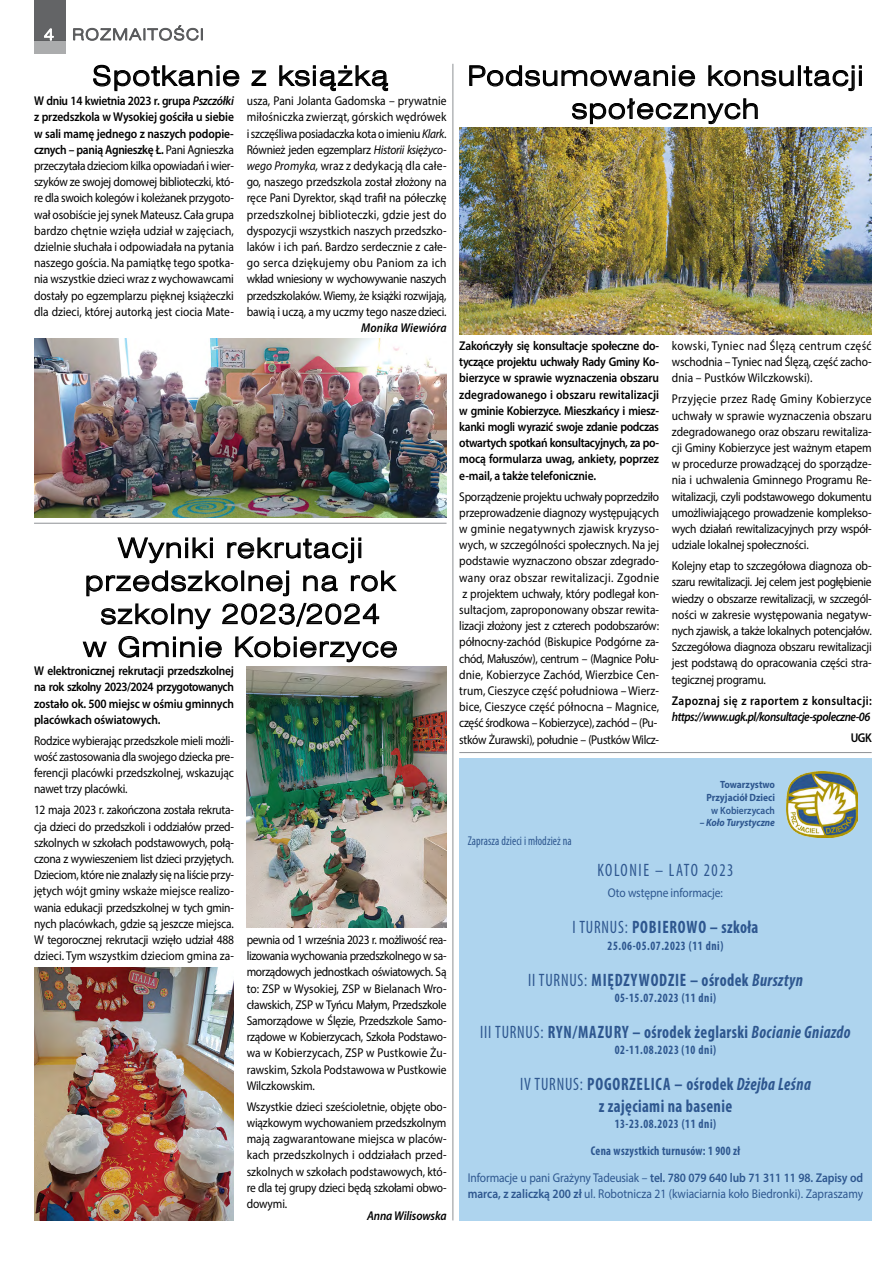
<style>
.page{position:relative;width:893px;height:1263px;background:#fff}
.page>*{position:absolute;margin:0;border:0;box-sizing:border-box;transform-origin:0 0}
.t1{font:27px/33px "Swis 721 Lt Ex EU";letter-spacing:.05em;color:#000;text-align:center}
.t2{font:700 condensed 18px/21.6px "Myriad Pro";letter-spacing:.025em;color:#2e578f;text-align:center;scale:.9 1}
.t3{font:700 condensed 18px "Myriad Pro";letter-spacing:.05em;color:#2e578f;scale:.9 1}
.t4{font:condensed 18px "Myriad Pro";letter-spacing:.1em;color:#2e578f;scale:.9 1}
.t5{font:15.75px "Swis 721 Lt Ex EU";letter-spacing:.075em;color:#58595b}
.t6{font:12.75px/16.2px "Myriad Pro";letter-spacing:-.01em;color:#000;text-align:justify;scale:.9 1}
.t7{font:600 12.75px/16.2px "Myriad Pro";letter-spacing:-.01em;color:#000;text-align:justify;scale:.9 1}
.t8{font:700 condensed 12.75px/27px "Myriad Pro";letter-spacing:.03em;color:#2e578f;text-align:center;scale:.9 1}
.t9{font:12.75px "Myriad Pro";color:#2e578f;scale:.9 1}
.t10{font:700 condensed 12.75px "Myriad Pro";letter-spacing:.05em;color:#2e578f;scale:.9 1}
.t11{font:italic 600 12.75px "Myriad Pro";letter-spacing:-.035em;color:#000;scale:.9 1}
.t12{font:600 12.75px "Myriad Pro";letter-spacing:.025em;color:#000;scale:.9 1}
.t13{font:condensed 12.75px "Myriad Pro";letter-spacing:.01em;color:#2e578f;scale:.9 1}
.t14{font:italic 600 12.75px "Myriad Pro";letter-spacing:-.01em;color:#000;scale:.9 1}
.t15{font:italic 600 12.75px "Myriad Pro";letter-spacing:.01em;color:#000;scale:.9 1}
.t16{font:700 10.5px/12.6px "Myriad Pro";color:#2e578f;text-align:right;scale:.9 1}
.t17{font:italic 700 10.5px "Myriad Pro";color:#2e578f;scale:.9 1}
.t18{font:600 10.5px "Myriad Pro";color:#2e578f;scale:.9 1}
.s1{color:#fff}
.s2{font-weight:600}
.s3{font-weight:600;font-style:italic}
.s4{font-style:italic}
.s5{font-weight:400}
.s6{font-weight:400;font-stretch:normal}
.s7{font-weight:600;font-stretch:normal}
</style>
<div class="page">
<hr style="left:34px;top:523px;width:412px;height:1px;background:#8e9195">
<hr style="left:452px;top:64px;width:1px;height:1156px;background:#8e9195">
<svg style="left:469px;top:65px;width:227px;height:22px"></svg>
<svg style="left:708px;top:65px;width:86px;height:22px"></svg>
<div style="left:798px;top:65px;width:3px;height:21px;border:1px solid #000"></div>
<svg style="left:803px;top:65px;width:59px;height:27px"></svg>
<div style="left:859px;top:70px;width:3px;height:16px;border:1px solid #000"></div>
<svg style="left:572px;top:98px;width:186px;height:27px"></svg>
<img style="left:459px;top:128px;width:413px;height:207px">
<svg style="left:117px;top:537px;width:96px;height:27px"></svg>
<div style="left:210px;top:543px;width:3px;height:15px;border:1px solid #000"></div>
<svg style="left:227px;top:537px;width:134px;height:27px"></svg>
<div style="left:358px;top:543px;width:3px;height:15px;border:1px solid #000"></div>
<svg style="left:82px;top:570px;width:315px;height:93px"></svg>
<img style="left:247px;top:667px;width:199px;height:260px">
<img style="left:34px;top:967px;width:200px;height:253px">
<svg style="left:93px;top:64px;width:147px;height:28px"></svg>
<svg style="left:251px;top:70px;width:16px;height:16px"></svg>
<svg style="left:279px;top:65px;width:110px;height:27px"></svg>
<img style="left:34px;top:338px;width:412px;height:180px">
<hr style="left:459px;top:752px;width:413px;height:1px;background:#8e9195">
<div style="left:459px;top:758px;width:413px;height:462px;background:#aed4ee"></div>
<img style="left:786px;top:771px;width:72px;height:66px">
<svg style="left:73px;top:25px;width:130px;height:16px"></svg>
<div style="left:34px;top:0;width:32px;height:40px;background:#636466"></div>
<div style="left:34px;top:40px;width:32px;height:13px;background:#abacad"></div>
<svg style="left:44px;top:28px;width:10px;height:13px"></svg>
<p class="t5" style="left:44px;top:25px;width:162px"><span class="s1">4</span> ROZMAITOŚCI</p>
<h1 class="t1" style="left:92px;top:60px;width:298px">Spotkanie z książką</h1>
<p class="t6" style="left:34px;top:93px;width:224px"><span class="s2">W dniu 14 kwietnia 2023 r. grupa</span> <span class="s3">Pszczółki </span><span class="s2">z przedszkola w Wysokiej gościła u siebie w sali mamę jednego z naszych podopie&shy;cznych – panią Agnieszkę Ł.</span> Pani Agnieszka przeczytała dzieciom kilka opowiadań i wier&shy;szyków ze swojej domowej biblioteczki, któ&shy;re dla swoich kolegów i koleżanek przygoto&shy;wał osobiście jej synek Mateusz. Cała grupa bardzo chętnie wzięła udział w zajęciach, dzielnie słuchała i odpowiadała na pytania naszego gościa. Na pamiątkę tego spotka&shy;nia wszystkie dzieci wraz z wychowawcami dostały po egzemplarzu pięknej książeczki dla dzieci, której autorką jest ciocia Mate-</p>
<p class="t6" style="left:247px;top:93px;width:224px">usza, Pani Jolanta Gadomska – prywatnie miłośniczka zwierząt, górskich wędrówek i szczęśliwa posiadaczka kota o imieniu <span class="s4">Klark</span>.<br>Również jeden egzemplarz <span class="s4">Historii księżyco&shy;wego Promyka,</span> wraz z dedykacją dla całe&shy;go, naszego przedszkola został złożony na ręce Pani Dyrektor, skąd trafił na półeczkę przedszkolnej biblioteczki, gdzie jest do dyspozycji wszystkich naszych przedszko&shy;laków i ich pań. Bardzo serdecznie z całe&shy;go serca dziękujemy obu Paniom za ich wkład wniesiony w wychowywanie naszych przedszkolaków. Wiemy, że książki rozwijają, bawią i uczą, a my uczmy tego nasze dzieci.</p>
<p class="t15" style="left:361px;top:320px;width:96px">Monika Wiewióra</p>
<h1 class="t1" style="left:83px;top:532px;width:316px">Wyniki rekrutacji przedszkolnej na rok szkolny 2023/2024<br>w Gminie Kobierzyce</h1>
<p class="t7" style="left:34px;top:662px;width:224px">W elektronicznej rekrutacji przedszkolnej na rok szkolny 2023/2024 przygotowanych zostało ok. 500 miejsc w ośmiu gminnych placówkach oświatowych.</p>
<p class="t6" style="left:34px;top:732px;width:224px">Rodzice wybierając przedszkole mieli możli&shy;wość zastosowania dla swojego dziecka pre&shy;ferencji placówki przedszkolnej, wskazując nawet trzy placówki.</p>
<p class="t6" style="left:34px;top:802px;width:224px">12 maja 2023 r. zakończona została rekruta&shy;cja dzieci do przedszkoli i oddziałów przed&shy;szkolnych w szkołach podstawowych, połą&shy;czona z wywieszeniem list dzieci przyjętych.<br>Dzieciom, które nie znalazły się na liście przy&shy;jętych wójt gminy wskaże miejsce realizo&shy;wania edukacji przedszkolnej w tych gmin&shy;nych placówkach, gdzie są jeszcze miejsca.<br>W tegorocznej rekrutacji wzięło udział 488 dzieci. Tym wszystkim dzieciom gmina za-</p>
<p class="t6" style="left:247px;top:931px;width:224px">pewnia od 1 września 2023 r. możliwość rea&shy;lizowania wychowania przedszkolnego w sa&shy;morządowych jednostkach oświatowych. Są to: ZSP w Wysokiej, ZSP w Bielanach Wro&shy;cławskich, ZSP w Tyńcu Małym, Przedszkole Samorządowe w Ślęzie, Przedszkole Samo&shy;rządowe w Kobierzycach, Szkoła Podstawo&shy;wa w Kobierzycach, ZSP w Pustkowie Żu&shy;rawskim, Szkola Podstawowa w Pustkowie Wilczkowskim.</p>
<p class="t6" style="left:247px;top:1098px;width:224px">Wszystkie dzieci sześcioletnie, objęte obo&shy;wiązkowym wychowaniem przedszkolnym mają zagwarantowane miejsca w placów&shy;kach przedszkolnych i oddziałach przed&shy;szkolnych w szkołach podstawowych, któ&shy;re dla tej grupy dzieci będą szkołami obwo&shy;dowymi.</p>
<p class="t14" style="left:367px;top:1208px;width:90px">Anna Wilisowska</p>
<h1 class="t1" style="left:467px;top:60px;width:397px">Podsumowanie konsultacji społecznych</h1>
<p class="t7" style="left:459px;top:337px;width:224px">Zakończyły się konsultacje społeczne do&shy;tyczące projektu uchwały Rady Gminy Ko&shy;bierzyce w sprawie wyznaczenia obszaru zdegradowanego i obszaru rewitalizacji w gminie Kobierzyce. Mieszkańcy i miesz&shy;kanki mogli wyrazić swoje zdanie podczas otwartych spotkań konsultacyjnych, za po&shy;mocą formularza uwag, ankiety, poprzez e-mail, a także telefonicznie.</p>
<p class="t6" style="left:459px;top:488px;width:224px;text-align:left">Sporządzenie projektu uchwały poprzedziło przeprowadzenie diagnozy występujących w gminie negatywnych zjawisk kryzyso&shy;wych, w szczególności społecznych. Na jej podstawie wyznaczono obszar zdegrado&shy;wany oraz obszar rewitalizacji. Zgodnie z projektem uchwały, który podlegał kon&shy;sultacjom, zaproponowany obszar rewita&shy;lizacji złożony jest z czterech podobszarów: północny-zachód (Biskupice Podgórne za&shy;chód, Małuszów), centrum – (Magnice Połu&shy;dnie, Kobierzyce Zachód, Wierzbice Cen&shy;trum, Cieszyce część południowa – Wierz&shy;bice, Cieszyce część północna – Magnice, część środkowa – Kobierzyce), zachód – (Pu&shy;stków Żurawski), południe – (Pustków Wilcz-</p>
<p class="t6" style="left:672px;top:337px;width:224px">kowski, Tyniec nad Ślęzą centrum część wschodnia – Tyniec nad Ślęzą, część zacho&shy;dnia – Pustków Wilczkowski).</p>
<p class="t6" style="left:672px;top:391px;width:224px">Przyjęcie przez Radę Gminy Kobierzyce uchwały w sprawie wyznaczenia obszaru zdegradowanego oraz obszaru rewitaliza&shy;cji Gminy Kobierzyce jest ważnym etapem w procedurze prowadzącej do sporządze&shy;nia i uchwalenia Gminnego Programu Re&shy;witalizacji, czyli podstawowego dokumentu umożliwiającego prowadzenie komplekso&shy;wych działań rewitalizacyjnych przy współ&shy;udziale lokalnej społeczności.</p>
<p class="t6" style="left:672px;top:557px;width:224px">Kolejny etap to szczegółowa diagnoza ob&shy;szaru rewitalizacji. Jej celem jest pogłębienie wiedzy o obszarze rewitalizacji, w szczegól&shy;ności w zakresie występowania negatyw&shy;nych zjawisk, a także lokalnych potencjałów.<br>Szczegółowa diagnoza obszaru rewitalizacji jest podstawą do opracowania części stra&shy;tegicznej programu.</p>
<p class="t12" style="left:672px;top:692px;width:224px">Zapoznaj się z raportem z konsultacji:</p>
<p class="t11" style="left:672px;top:708px;width:222px">https://www.ugk.pl/konsultacje-spoleczne-06</p>
<p class="t7" style="left:851px;top:729px;width:25px">UGK</p>
<p class="t13" style="left:468px;top:833px;width:117px">Zaprasza dzieci i młodzież na</p>
<p class="t16" style="left:706px;top:778px;width:78px">Towarzystwo<br>Przyjaciół Dzieci</p>
<p class="t18" style="left:711px;top:803px;width:72px">w Kobierzycach</p>
<p class="t17" style="left:700px;top:816px;width:85px">– Koło Turystyczne</p>
<h2 class="t4" style="left:597px;top:859px;width:153px">KOLONIE – LATO 2023</h2>
<p class="t9" style="left:608px;top:885px;width:129px">Oto wstępne informacje:</p>
<h2 class="t3" style="left:572px;top:916px;width:208px"><span class="s5">I TURNUS:</span> POBIEROWO – szkoła</h2>
<p class="t10" style="left:608px;top:937px;width:130px">25.06-05.07.2023 (11 dni)</p>
<h2 class="t3" style="left:528px;top:968px;width:307px"><span class="s5">II TURNUS:</span> MIĘDZYWODZIE – ośrodek <span class="s4">Bursztyn</span></h2>
<p class="t10" style="left:615px;top:989px;width:114px">05-15.07.2023 (11 dni)</p>
<h2 class="t2" style="left:480px;top:1021px;width:413px"><span class="s5">III TURNUS:</span> RYN/MAZURY – ośrodek żeglarski <span class="s4">Bocianie Gniazdo</span></h2>
<p class="t10" style="left:615px;top:1042px;width:114px">02-11.08.2023 (10 dni)</p>
<h2 class="t2" style="left:520px;top:1073px;width:325px"><span class="s5">IV TURNUS:</span> POGORZELICA – ośrodek <span class="s4">Dżejba Leśna </span>z zajęciami na basenie</h2>
<p class="t8" style="left:468px;top:1110px;width:441px">13-23.08.2023 (11 dni)<br>Cena wszystkich turnusów: 1 900 zł<br><span class="s6">Informacje u pani Grażyny Tadeusiak –</span> <span class="s7">tel. 780 079 640 lub 71 311 11 98. Zapisy od</span></p>
<p class="t9" style="left:468px;top:1186px;width:441px"><span class="s2">marca, z zaliczką 200 zł</span> ul. Robotnicza 21 (kwiaciarnia koło Biedronki). Zapraszamy</p>
</div>
